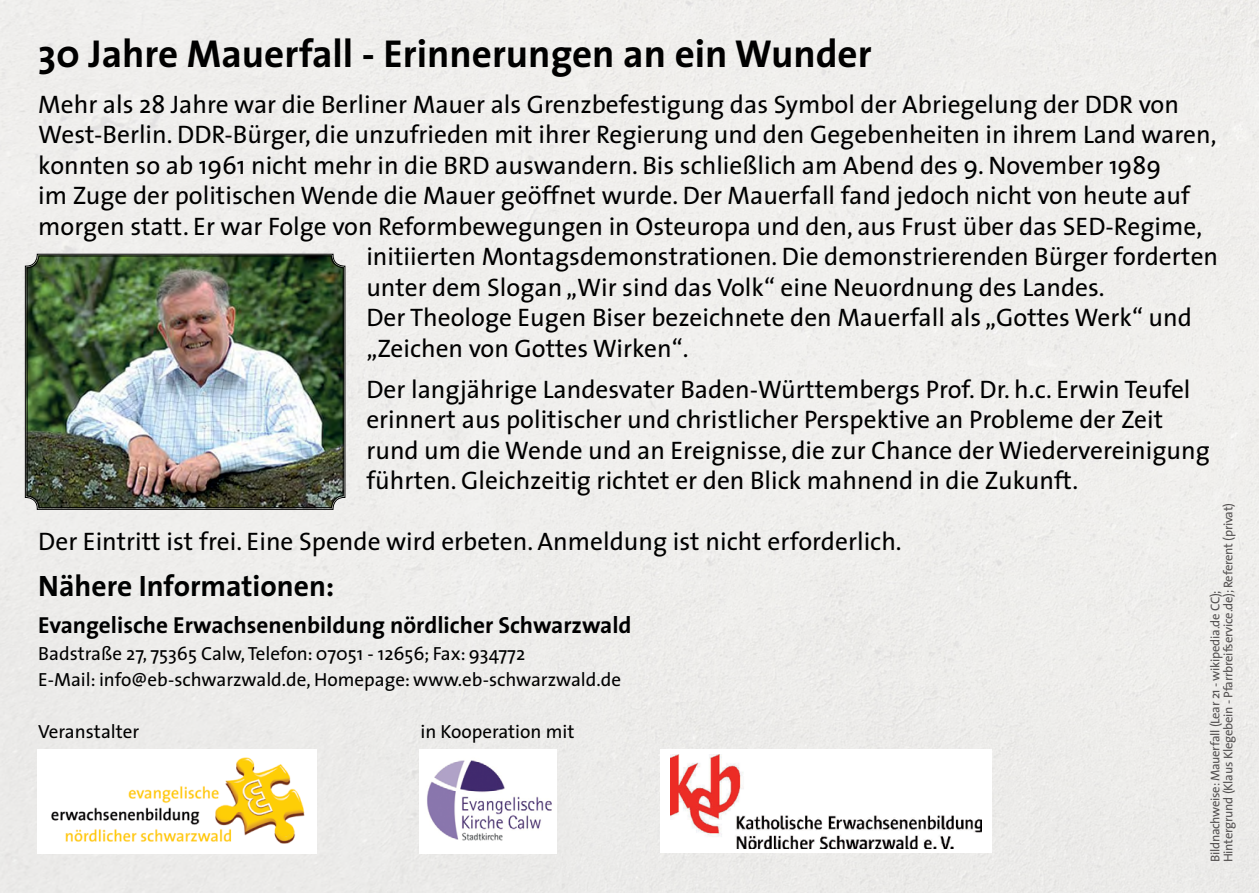
<style>
.page{position:relative;width:1259px;height:893px;background:#fff}
.page>*{position:absolute;margin:0;border:0;box-sizing:border-box;transform-origin:0 0}
.t1{font:700 39.3px "The Sans";color:#000}
.t2{font:700 29.7px "The Sans";color:#000101}
.t3{font:25.5px/30.6px "The Sans";color:#000}
.t4{font:700 23.4px "The Sans";color:#000}
.t5{font:19.2px/26.1px "The Sans";color:#000}
.t6{font:12.6px/12.6px "The Sans";letter-spacing:-.02em;color:#535050}
</style>
<div class="page">
<img style="left:25px;top:254px;width:320px;height:256px">
<div style="left:27px;top:256px;width:316px;height:252px;border:1px solid #000;border-radius:12px"></div>
<img style="left:51px;top:757px;width:254px;height:87px">
<img style="left:670px;top:754px;width:311px;height:94px">
<img style="left:426px;top:758px;width:130px;height:83px">
<h1 class="t1" style="left:38px;top:21px;width:835px">30 Jahre Mauerfall - Erinnerungen an ein Wunder</h1>
<p class="t3" style="left:38px;top:88px;width:1142px">Mehr als 28 Jahre war die Berliner Mauer als Grenzbefestigung das Symbol der Abriegelung der DDR von</p>
<p class="t3" style="left:38px;top:119px;width:1179px">West-Berlin. DDR-Bürger, die unzufrieden mit ihrer Regierung und den Gegebenheiten in ihrem Land waren,</p>
<p class="t3" style="left:38px;top:149px;width:1124px">konnten so ab 1961 nicht mehr in die BRD auswandern. Bis schließlich am Abend des 9. November 1989</p>
<p class="t3" style="left:38px;top:180px;width:1153px">im Zuge der politischen Wende die Mauer geöffnet wurde. Der Mauerfall fand jedoch nicht von heute auf</p>
<p class="t3" style="left:38px;top:210px;width:1165px">morgen statt. Er war Folge von Reformbewegungen in Osteuropa und den, aus Frust über das SED-Regime,</p>
<p class="t3" style="left:366px;top:240px;width:853px">initiierten Montagsdemonstrationen. Die demonstrierenden Bürger forderten</p>
<p class="t3" style="left:366px;top:271px;width:740px">unter dem Slogan „Wir sind das Volk“ eine Neuordnung des Landes.</p>
<p class="t3" style="left:366px;top:301px;width:827px">Der Theologe Eugen Biser bezeichnete den Mauerfall als „Gottes Werk“ und</p>
<p class="t3" style="left:366px;top:332px;width:324px">„Zeichen von Gottes Wirken“.</p>
<p class="t3" style="left:366px;top:373px;width:845px">Der langjährige Landesvater Baden-Württembergs Prof. Dr. h.c. Erwin Teufel erinnert aus politischer und christlicher Perspektive an Probleme der Zeit rund um die Wende und an Ereignisse, die zur Chance der Wiedervereinigung führten. Gleichzeitig richtet er den Blick mahnend in die Zukunft.</p>
<p class="t3" style="left:38px;top:525px;width:865px">Der Eintritt ist frei. Eine Spende wird erbeten. Anmeldung ist nicht erforderlich.</p>
<p class="t2" style="left:38px;top:561px;width:297px">Nähere Informationen:</p>
<p class="t4" style="left:38px;top:606px;width:595px">Evangelische Erwachsenenbildung nördlicher Schwarzwald</p>
<p class="t5" style="left:38px;top:639px;width:584px">Badstraße 27, 75365 Calw, Telefon: 07051 - 12656; Fax: 934772<br>E-Mail: info@eb-schwarzwald.de, Homepage: www.eb-schwarzwald.de</p>
<p class="t5" style="left:38px;top:718px;width:103px">Veranstalter</p>
<p class="t5" style="left:420px;top:718px;width:155px">in Kooperation mit</p>
<p class="t6" style="left:1208px;top:862px;width:361px;rotate:-90deg">Bildnachweise: Mauerfall (Lear 21 - wikipedia.de CC);<br>Hintergrund (Klaus Klegebein - Pfarrbreifservice.de); Referent (privat)</p>
</div>
